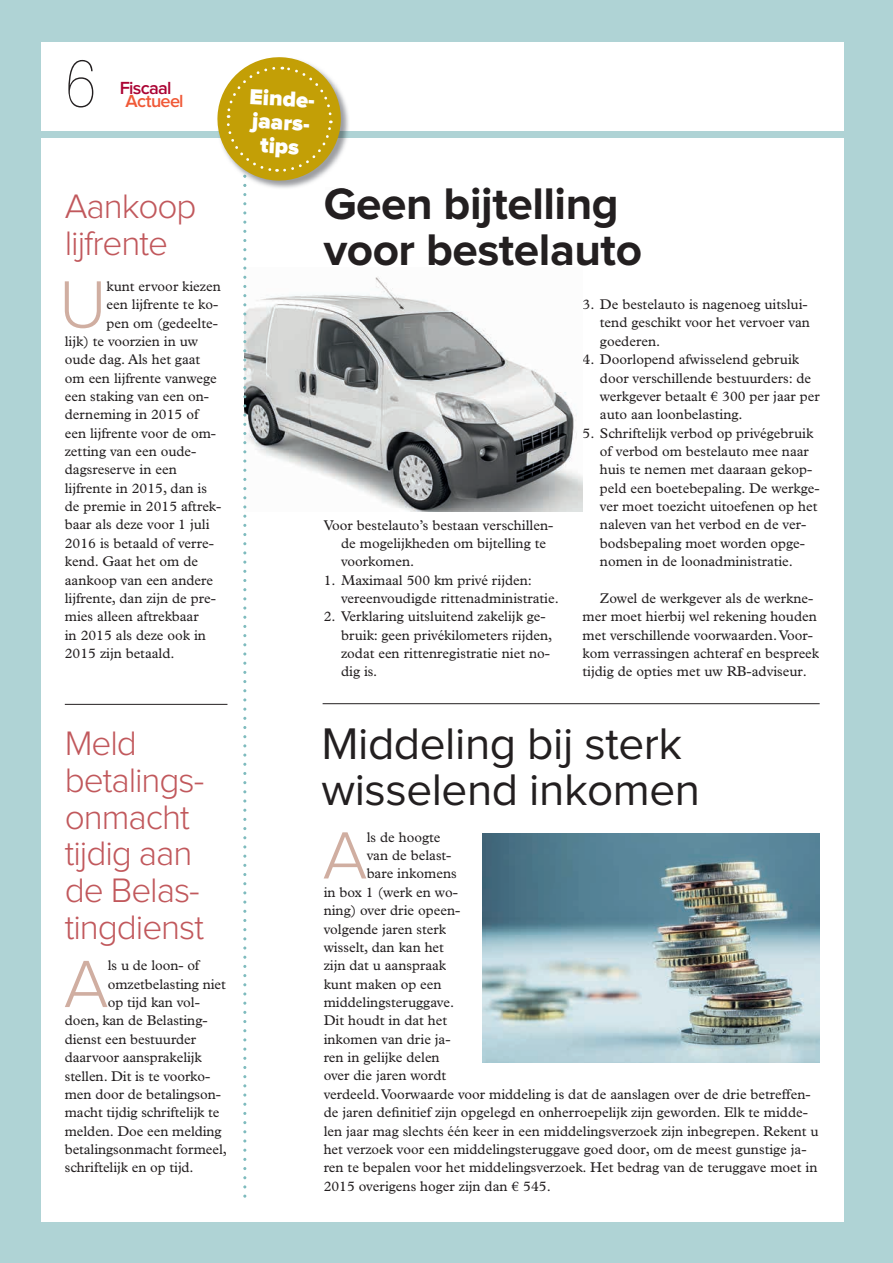
<style>
.page{position:relative;width:893px;height:1263px;background:#afd3d5}
.page>*{position:absolute;margin:0;border:0;box-sizing:border-box;transform-origin:0 0}
.t1{font:300 69.15px "Proxima Nova";color:#d0aea1}
.t2{font:100 64.2px "Glypha LT Std";color:#231f20}
.t3{font:45.9px/45.9px "Proxima Nova";letter-spacing:-.01em;color:#231f20}
.t4{font:700 45.9px/45.9px "Proxima Nova";letter-spacing:-.01em;color:#231f20}
.t5{font:300 35.25px/36.8px "Proxima Nova";letter-spacing:-.03em;color:#c1585c}
.t6{font:900 22.5px/23.9px "Proxima Nova";color:#fff;text-align:center}
.t7{font:600 18.15px "Proxima Nova";letter-spacing:-.04em;color:#ab0333}
.t8{font:600 18.15px "Proxima Nova";letter-spacing:-.035em;color:#f05937}
.t9{font:14.1px/18.3px "Plantin Std";color:#231f20}
</style>
<div class="page">
<div style="left:41px;top:42px;width:802px;height:1179px;background:#fff"></div>
<div style="left:0;top:131px;width:893px;height:6px;background:#afd3d5"></div>
<hr style="left:323px;top:703px;width:497px;height:1px;background:#231f20">
<hr style="left:65px;top:704px;width:162px;height:1px;background:#231f20">
<img style="left:482px;top:833px;width:338px;height:229px">
<img style="left:343px;top:277px;width:239px;height:234px">
<img style="left:343px;top:97px;width:7px;height:52px">
<img style="left:343px;top:131px;width:7px;height:6px">
<svg style="left:216px;top:57px;width:127px;height:1141px"></svg>
<h2 class="t2" style="left:65px;top:47px;width:34px">6</h2>
<p class="t7" style="left:120px;top:79px;width:53px">Fiscaal</p>
<p class="t8" style="left:125px;top:93px;width:60px">Actueel</p>
<h3 class="t5" style="left:65px;top:190px;width:133px">Aankoop lijfrente</h3>
<h1 class="t1" style="left:59px;top:273px;width:49px">U</h1>
<p class="t9" style="left:107px;top:277px;width:116px">kunt ervoor kiezen</p>
<p class="t9" style="left:107px;top:295px;width:113px">een lijfrente te ko-</p>
<p class="t9" style="left:107px;top:314px;width:113px">pen om (gedeelte-</p>
<p class="t9" style="left:65px;top:332px;width:135px">lijk) te voorzien in uw</p>
<p class="t9" style="left:65px;top:350px;width:137px">oude dag. Als het gaat</p>
<p class="t9" style="left:65px;top:369px;width:154px">om een lijfrente vanwege</p>
<p class="t9" style="left:65px;top:387px;width:146px">een staking van een on-</p>
<p class="t9" style="left:65px;top:405px;width:135px">derneming in 2015 of</p>
<p class="t9" style="left:65px;top:424px;width:153px">een lijfrente voor de om-</p>
<p class="t9" style="left:65px;top:442px;width:133px">zetting van een oude-</p>
<p class="t9" style="left:65px;top:461px;width:113px">dagsreserve in een</p>
<p class="t9" style="left:65px;top:479px;width:144px">lijfrente in 2015, dan is</p>
<p class="t9" style="left:65px;top:497px;width:158px">de premie in 2015 aftrek-</p>
<p class="t9" style="left:65px;top:516px;width:146px">baar als deze voor 1 juli</p>
<p class="t9" style="left:65px;top:534px;width:151px">2016 is betaald of verre-</p>
<p class="t9" style="left:65px;top:552px;width:135px">kend. Gaat het om de</p>
<p class="t9" style="left:65px;top:571px;width:150px">aankoop van een andere</p>
<p class="t9" style="left:65px;top:589px;width:153px">lijfrente, dan zijn de pre-</p>
<p class="t9" style="left:65px;top:607px;width:135px">mies alleen aftrekbaar</p>
<p class="t9" style="left:65px;top:626px;width:143px">in 2015 als deze ook in</p>
<p class="t9" style="left:65px;top:644px;width:111px">2015 zijn betaald.</p>
<h3 class="t5" style="left:65px;top:727px;width:141px">Meld betalings&shy;onmacht tijdig aan de Belas&shy;tingdienst</h3>
<h1 class="t1" style="left:64px;top:952px;width:46px">A</h1>
<p class="t9" style="left:108px;top:956px;width:93px">ls u de loon- of</p>
<p class="t9" style="left:108px;top:975px;width:119px">omzetbelasting niet</p>
<p class="t9" style="left:108px;top:993px;width:93px">op tijd kan vol-</p>
<p class="t9" style="left:65px;top:1011px;width:144px">doen, kan de Belasting-</p>
<p class="t9" style="left:65px;top:1030px;width:133px">dienst een bestuurder</p>
<p class="t9" style="left:65px;top:1048px;width:138px">daarvoor aansprakelijk</p>
<p class="t9" style="left:65px;top:1067px;width:147px">stellen. Dit is te voorko-</p>
<p class="t9" style="left:65px;top:1085px;width:158px">men door de betalingson-</p>
<p class="t9" style="left:65px;top:1103px;width:156px">macht tijdig schriftelijk te</p>
<p class="t9" style="left:65px;top:1122px;width:158px">melden. Doe een melding</p>
<p class="t9" style="left:65px;top:1140px;width:164px">betalingsonmacht formeel,</p>
<p class="t9" style="left:65px;top:1158px;width:130px">schriftelijk en op tijd.</p>
<h3 class="t6" style="left:250px;top:86px;width:72px;rotate:3deg">Einde&shy;jaars&shy;tips</h3>
<h3 class="t4" style="left:324px;top:183px;width:320px">Geen bijtelling voor bestelauto</h3>
<p class="t9" style="left:341px;top:516px;width:214px;text-indent:-17px">Voor bestelauto’s bestaan verschillen&shy;de mogelijkheden om bijtelling te voorkomen.</p>
<p class="t9" style="left:341px;top:571px;width:219px;text-indent:-17px">1. Maximaal 500 km privé rijden: vereenvoudigde rittenadministratie.</p>
<p class="t9" style="left:341px;top:607px;width:213px;text-indent:-17px">2. Verklaring uitsluitend zakelijk ge&shy;bruik: geen privékilometers rijden, zodat een rittenregistratie niet no&shy;dig is.</p>
<p class="t9" style="left:600px;top:295px;width:211px;text-indent:-17px">3. De bestelauto is nagenoeg uitslui&shy;tend geschikt voor het vervoer van goederen.</p>
<p class="t9" style="left:600px;top:350px;width:221px;text-indent:-17px">4. Doorlopend afwisselend gebruik door verschillende bestuurders: de werkgever betaalt € 300 per jaar per auto aan loonbelasting.</p>
<p class="t9" style="left:600px;top:424px;width:221px;text-indent:-17px">5. Schriftelijk verbod op privégebruik of verbod om bestelauto mee naar huis te nemen met daaraan gekop&shy;peld een boetebepaling. De werkge&shy;ver moet toezicht uitoefenen op het naleven van het verbod en de ver&shy;bodsbepaling moet worden opge&shy;nomen in de loonadministratie.</p>
<p class="t9" style="left:583px;top:589px;width:238px;text-indent:17px">Zowel de werkgever als de werkne&shy;mer moet hierbij wel rekening houden met verschillende voorwaarden. Voor&shy;kom verrassingen achteraf en bespreek tijdig de opties met uw RB-adviseur.</p>
<h3 class="t3" style="left:321px;top:723px;width:380px">Middeling bij sterk wisselend inkomen</h3>
<h1 class="t1" style="left:323px;top:824px;width:46px">A</h1>
<p class="t9" style="left:367px;top:828px;width:75px">ls de hoogte</p>
<p class="t9" style="left:367px;top:846px;width:86px">van de belast-</p>
<p class="t9" style="left:367px;top:865px;width:92px">bare inkomens</p>
<p class="t9" style="left:324px;top:883px;width:136px">in box 1 (werk en wo-</p>
<p class="t9" style="left:324px;top:901px;width:138px">ning) over drie opeen-</p>
<p class="t9" style="left:324px;top:920px;width:124px">volgende jaren sterk</p>
<p class="t9" style="left:324px;top:938px;width:122px">wisselt, dan kan het</p>
<p class="t9" style="left:324px;top:956px;width:124px">zijn dat u aanspraak</p>
<p class="t9" style="left:324px;top:975px;width:119px">kunt maken op een</p>
<p class="t9" style="left:324px;top:993px;width:132px">middelingsteruggave.</p>
<p class="t9" style="left:324px;top:1011px;width:125px">Dit houdt in dat het</p>
<p class="t9" style="left:324px;top:1030px;width:128px">inkomen van drie ja-</p>
<p class="t9" style="left:324px;top:1048px;width:118px">ren in gelijke delen</p>
<p class="t9" style="left:324px;top:1067px;width:124px">over die jaren wordt</p>
<p class="t9" style="left:324px;top:1085px;width:488px">verdeeld. Voorwaarde voor middeling is dat de aanslagen over de drie betreffen-</p>
<p class="t9" style="left:324px;top:1103px;width:486px">de jaren definitief zijn opgelegd en onherroepelijk zijn geworden. Elk te midde-</p>
<p class="t9" style="left:324px;top:1122px;width:497px">len jaar mag slechts één keer in een middelingsverzoek zijn inbegrepen. Rekent u</p>
<p class="t9" style="left:324px;top:1140px;width:484px">het verzoek voor een middelingsteruggave goed door, om de meest gunstige ja-</p>
<p class="t9" style="left:324px;top:1158px;width:495px">ren te bepalen voor het middelingsverzoek. Het bedrag van de teruggave moet in</p>
<p class="t9" style="left:324px;top:1177px;width:229px">2015 overigens hoger zijn dan € 545.</p>
</div>
